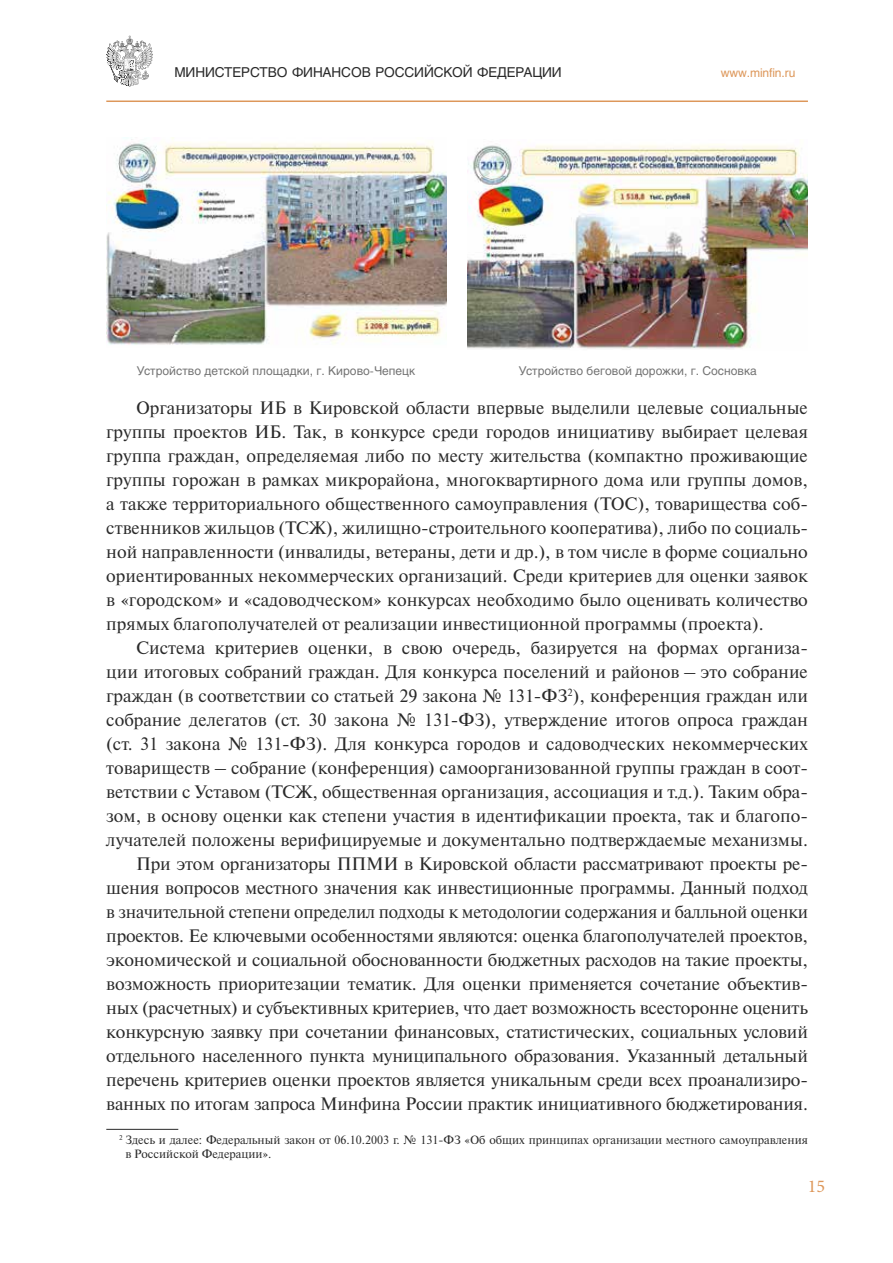
<style>
.page{position:relative;width:893px;height:1263px;background:#fff}
.page>*{position:absolute;margin:0;border:0;box-sizing:border-box;transform-origin:0 0}
.t1{font:18px/24px "Newton C";letter-spacing:-.01em;color:#2a2a2a;text-align:justify}
.t2{font:18px "Minion Pro";color:#dd975a}
.t3{font:13.5px "Helios C";letter-spacing:-.01em;color:#2a2a2a}
.t4{font:12px/14.4px "Newton C";color:#2a2a2a}
.t5{font:12px "Helios C";color:#747474}
.t6{font:12px "Helios C";letter-spacing:-.01em;color:#dd975a}
</style>
<div class="page">
<svg style="left:106px;top:36px;width:47px;height:51px"></svg>
<hr style="left:106px;top:101px;width:702px;height:1px;background:#dd975a">
<hr style="left:106px;top:1129px;width:72px;height:1px;background:#2a2a2a">
<img style="left:106px;top:137px;width:340px;height:208px">
<img style="left:468px;top:144px;width:340px;height:205px">
<p class="t3" style="left:174px;top:64px;width:389px">МИНИСТЕРСТВО ФИНАНСОВ РОССИЙСКОЙ ФЕДЕРАЦИИ</p>
<p class="t6" style="left:721px;top:66px;width:76px">www.minfin.ru</p>
<p class="t5" style="left:137px;top:363px;width:280px">Устройство детской площадки, г. Кирово-Чепецк</p>
<p class="t5" style="left:519px;top:363px;width:240px">Устройство беговой дорожки, г. Сосновка</p>
<p class="t1" style="left:106px;top:396px;width:703px;text-indent:30px">Организаторы ИБ в Кировской области впервые выделили целевые социальные группы проектов ИБ. Так, в конкурсе среди городов инициативу выбирает целевая группа граждан, определяемая либо по месту жительства (компактно проживающие группы горожан в рамках микрорайона, многоквартирного дома или группы домов, а также территориального общественного самоуправления (ТОС), товарищества соб&shy;ственников жильцов (ТСЖ), жилищно-строительного кооператива), либо по социаль&shy;ной направленности (инвалиды, ветераны, дети и др.), в том числе в форме социально ориентированных некоммерческих организаций. Среди критериев для оценки заявок в «городском» и «садоводческом» конкурсах необходимо было оценивать количество прямых благополучателей от реализации инвестиционной программы (проекта).</p>
<p class="t1" style="left:106px;top:636px;width:703px;text-align:right">Система критериев оценки, в свою очередь, базируется на формах организа&shy;ции итоговых собраний граждан. Для конкурса поселений и районов – это собрание граждан (в соответствии со статьей 29 закона № 131-ФЗ<sup>2</sup>), конференция граждан или собрание делегатов (ст. 30 закона № 131-ФЗ), утверждение итогов опроса граждан (ст. 31 закона № 131-ФЗ). Для конкурса городов и садоводческих некоммерческих товариществ – собрание (конференция) самоорганизованной группы граждан в соот&shy;ветствии с Уставом (ТСЖ, общественная организация, ассоциация и т.д.). Таким обра&shy;зом, в основу оценки как степени участия в идентификации проекта, так и благопо&shy;лучателей положены верифицируемые и документально подтверждаемые механизмы.<br>При этом организаторы ППМИ в Кировской области рассматривают проекты ре&shy;шения вопросов местного значения как инвестиционные программы. Данный подход в значительной степени определил подходы к методологии содержания и балльной оценки проектов. Ее ключевыми особенностями являются: оценка благополучателей проектов, экономической и социальной обоснованности бюджетных расходов на такие проекты, возможность приоритезации тематик. Для оценки применяется сочетание объектив&shy;ных (расчетных) и субъективных критериев, что дает возможность всесторонне оценить конкурсную заявку при сочетании финансовых, статистических, социальных условий отдельного населенного пункта муниципального образования. Указанный детальный перечень критериев оценки проектов является уникальным среди всех проанализиро&shy;ванных по итогам запроса Минфина России практик инициативного бюджетирования.</p>
<p class="t4" style="left:125px;top:1132px;width:684px;text-indent:-6px"><sup>2</sup> Здесь и далее: Федеральный закон от 06.10.2003 г. № 131-ФЗ «Об общих принципах организации местного самоуправления в Российской Федерации».</p>
<p class="t2" style="left:808px;top:1174px;width:19px">15</p>
</div>
